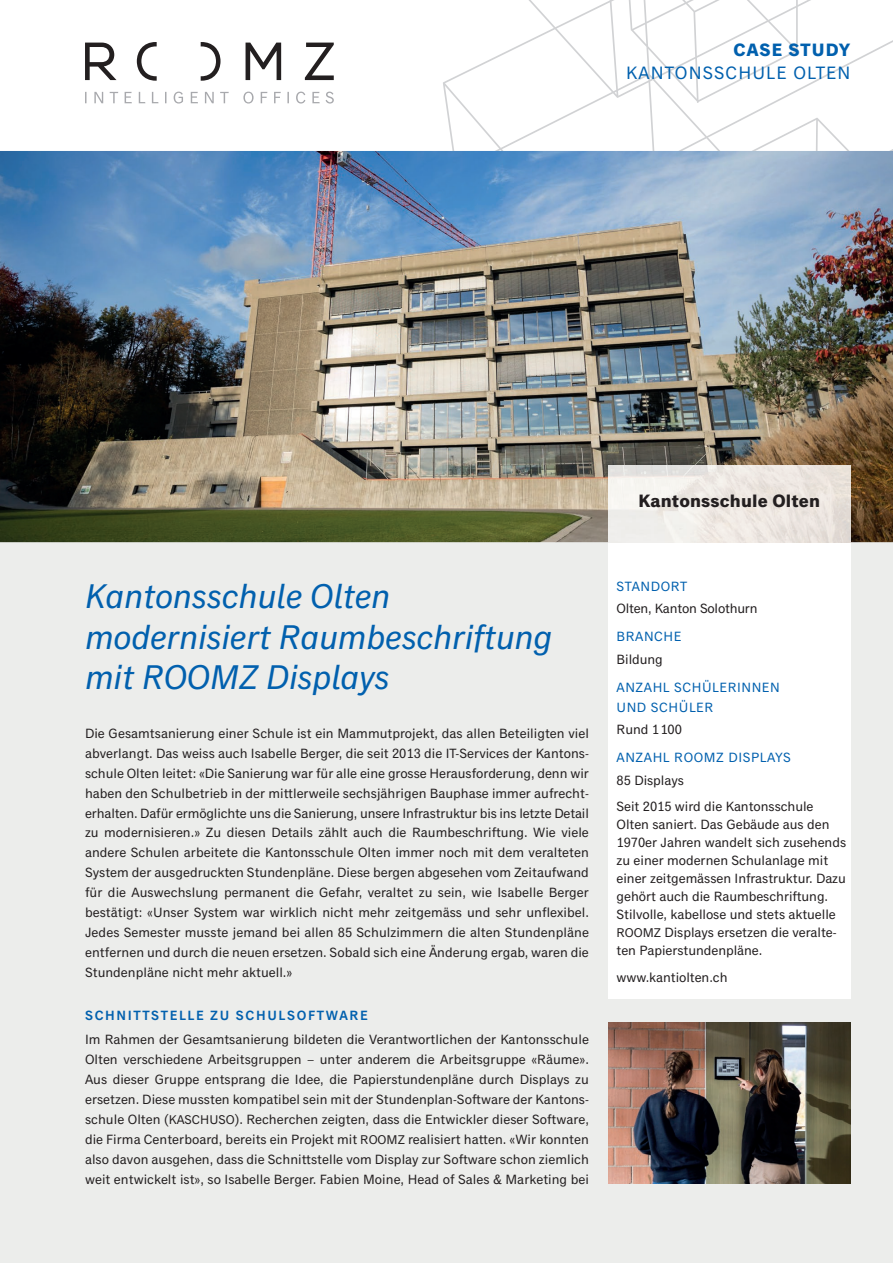
<style>
.page{position:relative;width:893px;height:1263px;background:#fff}
.page>*{position:absolute;margin:0;border:0;box-sizing:border-box;transform-origin:0 0}
.t1{font:italic 34.5px/40.5px "Classic Grotesque Std";color:#0160ae}
.t2{font:18px "Classic Grotesque Std";letter-spacing:.06em;color:#0160ae}
.t3{font:700 18px "Classic Grotesque Std";letter-spacing:.01em;color:#231f20}
.t4{font:700 18px "Classic Grotesque Std";letter-spacing:.06em;color:#0160ae}
.t5{font:13.5px/19.8px "Classic Grotesque Std";letter-spacing:-.005em;color:#231f20}
.t6{font:13.5px/19.8px "Classic Grotesque Std";letter-spacing:.04em;color:#0160ae}
.t7{font:600 13.5px "Classic Grotesque Std";letter-spacing:.12em;color:#0160ae}
.s1{font-size:12.75px}
</style>
<div class="page">
<svg style="left:443px;top:0;width:450px;height:151px"></svg>
<div style="left:0;top:542px;width:893px;height:721px;background:#ecedeb"></div>
<div style="left:608px;top:504px;width:242px;height:494px;background:#fff"></div>
<img style="left:0;top:151px;width:893px;height:391px">
<img style="left:608px;top:466px;width:242px;height:76px">
<img style="left:608px;top:1022px;width:242px;height:161px">
<svg style="left:85px;top:43px;width:32px;height:37px"></svg>
<svg style="left:137px;top:42px;width:20px;height:39px"></svg>
<svg style="left:201px;top:42px;width:20px;height:39px"></svg>
<svg style="left:246px;top:43px;width:35px;height:37px"></svg>
<svg style="left:305px;top:43px;width:29px;height:37px"></svg>
<svg style="left:85px;top:92px;width:249px;height:12px"></svg>
<h2 class="t4" style="left:733px;top:40px;width:119px">CASE STUDY</h2>
<h2 class="t2" style="left:626px;top:62px;width:226px">KANTONSSCHULE OLTEN</h2>
<h2 class="t3" style="left:638px;top:491px;width:183px">Kantonsschule Olten</h2>
<h1 class="t1" style="left:85px;top:578px;width:469px">Kantonsschule Olten modernisiert Raumbeschriftung mit ROOMZ Displays</h1>
<p class="t5" style="left:85px;top:724px;width:505px;text-align:justify">Die Gesamtsanierung einer Schule ist ein Mammutprojekt, das allen Beteiligten viel abverlangt. Das weiss auch Isabelle Berger, die seit 2013 die IT-Services der Kantons&shy;schule Olten leitet: «Die Sanierung war für alle eine grosse Herausforderung, denn wir haben den Schulbetrieb in der mittlerweile sechsjährigen Bauphase immer aufrecht&shy;erhalten. Dafür ermöglichte uns die Sanierung, unsere Infrastruktur bis ins letzte Detail zu modernisieren.» Zu diesen Details zählt auch die Raumbeschriftung. Wie viele andere Schulen arbeitete die Kantonsschule Olten immer noch mit dem veralteten System der ausgedruckten Stundenpläne. Diese bergen abgesehen vom Zeitaufwand für die Auswechslung permanent die Gefahr, veraltet zu sein, wie Isabelle Berger bestätigt: «Unser System war wirklich nicht mehr zeitgemäss und sehr unflexibel.<br>Jedes Semester musste jemand bei allen 85 Schulzimmern die alten Stundenpläne entfernen und durch die neuen ersetzen. Sobald sich eine Änderung ergab, waren die Stundenpläne nicht mehr aktuell.»</p>
<p class="t7" style="left:85px;top:1008px;width:284px">SCHNITTSTELLE ZU SCHULSOFTWARE</p>
<p class="t5" style="left:85px;top:1030px;width:505px;text-align:justify">Im Rahmen der Gesamtsanierung bildeten die Verantwortlichen der Kantonsschule Olten verschiedene Arbeitsgruppen – unter anderem die Arbeitsgruppe «Räume».<br>Aus dieser Gruppe entsprang die Idee, die Papierstundenpläne durch Displays zu ersetzen. Diese mussten kompatibel sein mit der Stundenplan-Software der Kantons&shy;schule Olten (<span class="s1">KASCHUSO</span>). Recherchen zeigten, dass die Entwickler dieser Software, die Firma Centerboard, bereits ein Projekt mit <span class="s1">ROOMZ</span> realisiert hatten. «Wir konnten also davon ausgehen, dass die Schnittstelle vom Display zur Software schon ziemlich weit entwickelt ist», so Isabelle Berger. Fabien Moine, Head of Sales &amp; Marketing bei</p>
<p class="t6" style="left:617px;top:577px;width:72px">STANDORT</p>
<p class="t5" style="left:617px;top:599px;width:143px">Olten, Kanton Solothurn</p>
<p class="t6" style="left:617px;top:627px;width:66px">BRANCHE</p>
<p class="t5" style="left:617px;top:650px;width:48px">Bildung</p>
<p class="t6" style="left:617px;top:678px;width:165px">ANZAHL SCHÜLERINNEN<br>UND SCHÜLER</p>
<p class="t5" style="left:617px;top:720px;width:67px">Rund 1 100</p>
<p class="t6" style="left:617px;top:748px;width:176px">ANZAHL ROOMZ DISPLAYS</p>
<p class="t5" style="left:617px;top:767px;width:198px;line-height:26.5px">85 Displays<br>Seit 2015 wird die Kantonsschule</p>
<p class="t5" style="left:617px;top:816px;width:231px;line-height:18px">Olten saniert. Das Gebäude aus den 1970er Jahren wandelt sich zusehends zu einer modernen Schulanlage mit einer zeitgemässen Infrastruktur. Dazu gehört auch die Raumbeschriftung.<br>Stilvolle, kabellose und stets aktuelle <span class="s1">ROOMZ</span> Displays ersetzen die veralte&shy;ten Papierstundenpläne.</p>
<p class="t5" style="left:617px;top:968px;width:112px">www.kantiolten.ch</p>
</div>
